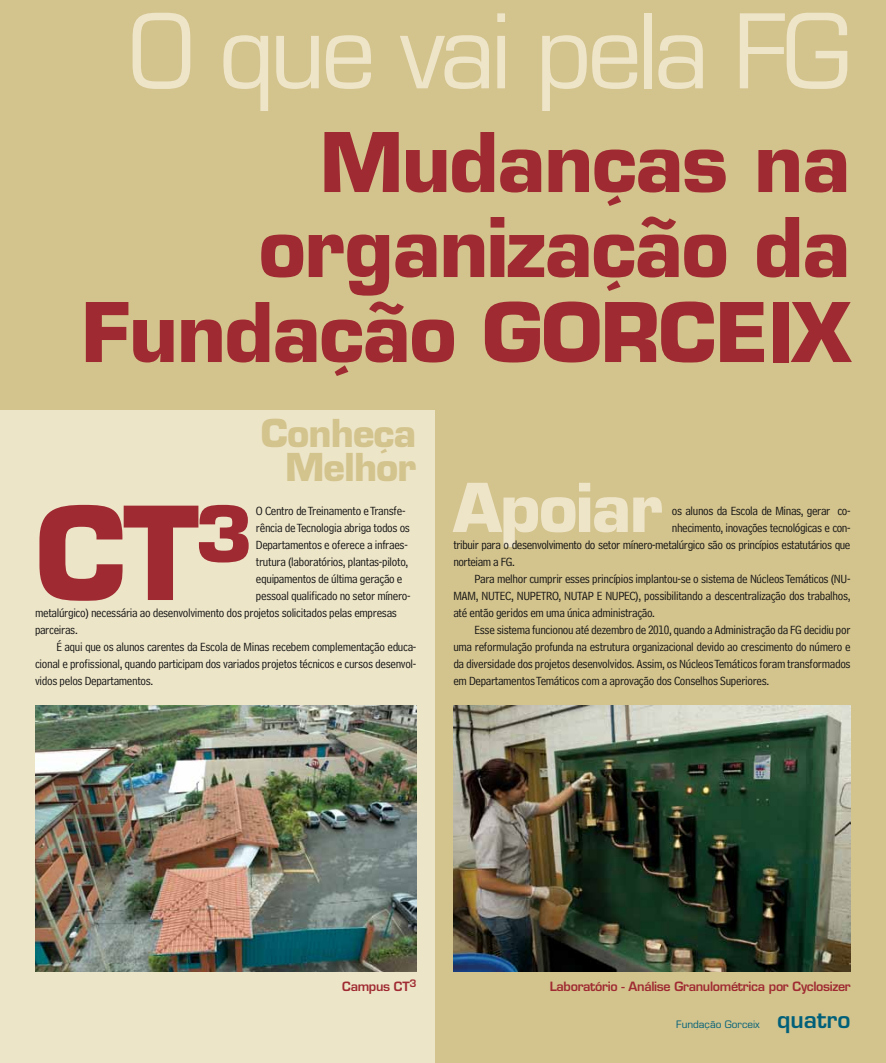
<style>
.page{position:relative;width:886px;height:1063px;background:#d3c38d}
.page>*{position:absolute;margin:0;border:0;box-sizing:border-box;transform-origin:0 0}
.t1{font:700 125.88px "Eurostile";color:#9f2a31}
.t2{font:100px "Eurostile";letter-spacing:-.05em;color:#eee5c9}
.t3{font:700 80px "Eurostile";letter-spacing:-.02em;color:#9f2a31}
.t4{font:700 65.62px "Eurostile";letter-spacing:-.025em;color:#eee5c9}
.t5{font:700 37.5px/34px "Eurostile";letter-spacing:-.025em;color:#d3c38d;text-align:right}
.t6{font:600 22.5px "Eurostile";color:#006079}
.t7{font:12.5px "Bell Centennial Address";letter-spacing:-.025em;color:#121212}
.t8{font:600 12.5px "Eurostile";letter-spacing:-.025em;color:#9f2a31}
.t9{font:10px "Eurostile";color:#006079}
</style>
<div class="page">
<div style="left:0;top:411px;width:435px;height:652px;background:#ede5c8"></div>
<img style="left:35px;top:706px;width:381px;height:265px">
<img style="left:453px;top:706px;width:397px;height:265px">
<h2 class="t2" style="left:129px;top:-8px;width:723px">O que vai pela FG</h2>
<h3 class="t3" style="left:320px;top:113px;width:532px">Mudanças na</h3>
<h3 class="t3" style="left:259px;top:198px;width:593px">organização da</h3>
<h3 class="t3" style="left:81px;top:283px;width:566px">Fundação Gorcei</h3>
<h3 class="t3" style="left:792px;top:283px;width:60px">x</h3>
<h3 class="t5" style="left:261px;top:416px;width:157px">Conheça<br>Melhor</h3>
<h1 class="t1" style="left:35px;top:476px;width:216px">CT³</h1>
<p class="t7" style="left:256px;top:504px;width:151px">O Centro de Treinamento e Transfe-</p>
<p class="t7" style="left:256px;top:521px;width:156px">rência de Tecnologia abriga todos os</p>
<p class="t7" style="left:256px;top:538px;width:153px">Departamentos e oferece a infraes-</p>
<p class="t7" style="left:256px;top:555px;width:154px">trutura (laboratórios, plantas-piloto,</p>
<p class="t7" style="left:256px;top:572px;width:148px">equipamentos de última geração e</p>
<p class="t7" style="left:256px;top:589px;width:156px">pessoal qualificado no setor mínero-</p>
<p class="t7" style="left:35px;top:606px;width:363px">metalúrgico) necessária ao desenvolvimento dos projetos solicitados pelas empresas</p>
<p class="t7" style="left:35px;top:623px;width:44px">parceiras.</p>
<p class="t7" style="left:56px;top:640px;width:362px">É aqui que os alunos carentes da Escola de Minas recebem complementação educa-</p>
<p class="t7" style="left:35px;top:657px;width:383px">cional e profissional, quando participam dos variados projetos técnicos e cursos desenvol-</p>
<p class="t7" style="left:35px;top:674px;width:120px">vidos pelos Departamentos.</p>
<h3 class="t4" style="left:453px;top:467px;width:211px">Apoiar</h3>
<p class="t7" style="left:672px;top:504px;width:180px">os alunos da Escola de Minas, gerar co-</p>
<p class="t7" style="left:672px;top:521px;width:180px">nhecimento, inovações tecnológicas e con-</p>
<p class="t7" style="left:453px;top:538px;width:399px">tribuir para o desenvolvimento do setor mínero-metalúrgico são os princípios estatutários que</p>
<p class="t7" style="left:453px;top:555px;width:63px">norteiam a FG.</p>
<p class="t7" style="left:475px;top:572px;width:377px">Para melhor cumprir esses princípios implantou-se o sistema de Núcleos Temáticos (NU-</p>
<p class="t7" style="left:453px;top:589px;width:399px">MAM, NUTEC, NUPETRO, NUTAP E NUPEC), possibilitando a descentralização dos trabalhos,</p>
<p class="t7" style="left:453px;top:606px;width:203px">até então geridos em uma única administração.</p>
<p class="t7" style="left:475px;top:623px;width:377px">Esse sistema funcionou até dezembro de 2010, quando a Administração da FG decidiu por</p>
<p class="t7" style="left:453px;top:640px;width:399px">uma reformulação profunda na estrutura organizacional devido ao crescimento do número e</p>
<p class="t7" style="left:453px;top:657px;width:399px">da diversidade dos projetos desenvolvidos. Assim, os Núcleos Temáticos foram transformados</p>
<p class="t7" style="left:453px;top:674px;width:317px">em Departamentos Temáticos com a aprovação dos Conselhos Superiores.</p>
<p class="t8" style="left:342px;top:979px;width:76px">Campus CT<sup>3</sup></p>
<p class="t8" style="left:550px;top:979px;width:302px">Laboratório - Análise Granulométrica por Cyclosizer</p>
<p class="t9" style="left:676px;top:1018px;width:85px">Fundação Gorceix</p>
<h3 class="t6" style="left:777px;top:1005px;width:75px">quatro</h3>
</div>
